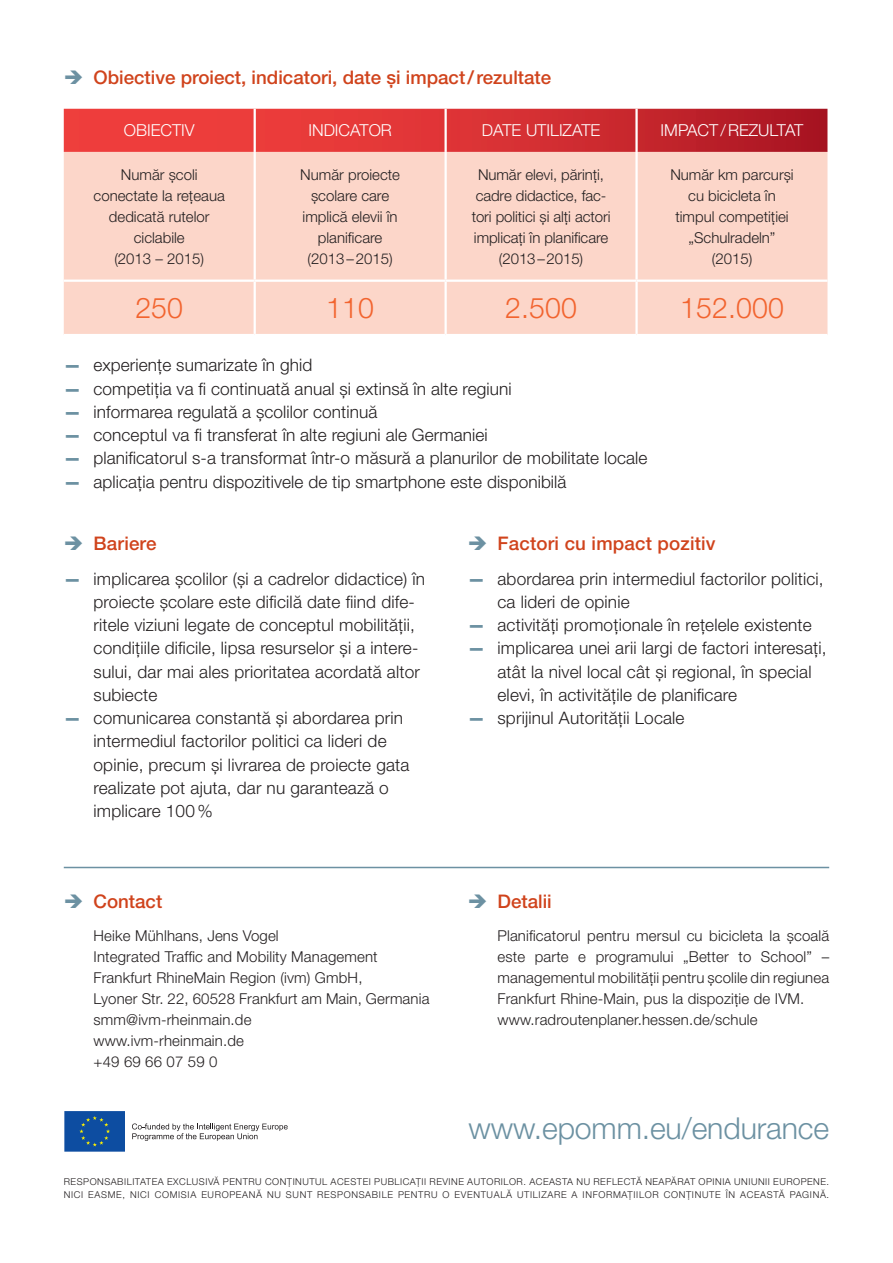
<style>
.page{position:relative;width:893px;height:1263px;background:#fff}
.page>*{position:absolute;margin:0;border:0;box-sizing:border-box;transform-origin:0 0}
.t1{font:300 30.3px "Helvetica Neue LT Pro";letter-spacing:-.005em;color:#6c91a2}
.t2{font:300 28.5px "Helvetica Neue LT Pro";letter-spacing:.005em;color:#f2642f}
.t3{font:500 18.75px "Helvetica Neue LT Pro";color:#d0431c}
.t4{font:300 17.25px/23.2px "Helvetica Neue LT Pro";letter-spacing:.01em;color:#231f20}
.t5{font:300 16.5px "Helvetica Neue LT Pro";color:#fff}
.t6{font:300 15px/21px "Helvetica Neue LT Pro";letter-spacing:.01em;color:#231f20;text-align:center}
.t7{font:300 9.45px "Helvetica Neue LT Pro";letter-spacing:.165em;color:#231f20}
.s1{font-weight:900;color:#6c91a2}
</style>
<div class="page">
<svg style="left:64px;top:1111px;width:61px;height:41px;background:#17549e"></svg>
<svg style="left:132px;top:1123px;width:156px;height:18px"></svg>
<hr style="left:64px;top:867px;width:765px;height:1px;background:#6c91a2">
<svg style="left:64px;top:109px;width:763px;height:43px;background:#d73033"></svg>
<div style="left:64px;top:152px;width:763px;height:182px;background:#fcd6c9"></div>
<hr style="left:254px;top:109px;width:2px;height:43px;background:#fff">
<hr style="left:444px;top:109px;width:3px;height:43px;background:#fff">
<hr style="left:635px;top:109px;width:3px;height:43px;background:#fff">
<hr style="left:254px;top:152px;width:2px;height:128px;background:#fff">
<hr style="left:444px;top:152px;width:3px;height:128px;background:#fff">
<hr style="left:635px;top:152px;width:3px;height:128px;background:#fff">
<hr style="left:64px;top:280px;width:191px;height:2px;background:#fff">
<hr style="left:255px;top:280px;width:191px;height:2px;background:#fff">
<hr style="left:254px;top:282px;width:2px;height:52px;background:#fff">
<hr style="left:446px;top:280px;width:191px;height:2px;background:#fff">
<hr style="left:444px;top:282px;width:3px;height:52px;background:#fff">
<hr style="left:637px;top:280px;width:190px;height:2px;background:#fff">
<hr style="left:635px;top:282px;width:3px;height:52px;background:#fff">
<p class="t3" style="left:94px;top:66px;width:459px">Obiective proiect, indicatori, date și impact/rezultate</p>
<p class="t5" style="left:124px;top:120px;width:72px">OBIECTIV</p>
<p class="t5" style="left:308px;top:120px;width:85px">INDICATOR</p>
<p class="t5" style="left:482px;top:120px;width:120px">DATE UTILIZATE</p>
<p class="t5" style="left:661px;top:120px;width:144px">IMPACT/REZULTAT</p>
<p class="t6" style="left:94px;top:163px;width:133px">Număr școli conectate la rețeaua dedicată rutelor ciclabile<br>(2013 – 2015)</p>
<p class="t6" style="left:300px;top:163px;width:101px">Număr proiecte școlare care implică elevii în planificare (2013–2015)</p>
<p class="t6" style="left:472px;top:163px;width:140px">Număr elevi, părinți, cadre didactice, fac&shy;tori politici și alți actori implicați în planificare (2013–2015)</p>
<p class="t6" style="left:670px;top:163px;width:125px">Număr km parcurși cu bicicleta în timpul competiției „Schulradeln” (2015)</p>
<h2 class="t2" style="left:135px;top:290px;width:49px">250</h2>
<h2 class="t2" style="left:326px;top:290px;width:49px">110</h2>
<h2 class="t2" style="left:505px;top:290px;width:73px">2.500</h2>
<h2 class="t2" style="left:680px;top:290px;width:105px">152.000</h2>
<p class="t4" style="left:64px;top:353px;width:250px"><span class="s1">—</span> experiențe sumarizate în ghid</p>
<p class="t4" style="left:64px;top:377px;width:449px"><span class="s1">—</span> competiția va fi continuată anual și extinsă în alte regiuni</p>
<p class="t4" style="left:64px;top:400px;width:315px"><span class="s1">—</span> informarea regulată a școlilor continuă</p>
<p class="t4" style="left:64px;top:423px;width:425px"><span class="s1">—</span> conceptul va fi transferat în alte regiuni ale Germaniei</p>
<p class="t4" style="left:64px;top:446px;width:585px"><span class="s1">—</span> planificatorul s-a transformat într-o măsură a planurilor de mobilitate locale</p>
<p class="t4" style="left:64px;top:470px;width:504px"><span class="s1">—</span> aplicația pentru dispozitivele de tip smartphone este disponibilă</p>
<p class="t3" style="left:94px;top:532px;width:64px">Bariere</p>
<p class="t4" style="left:94px;top:566px;width:333px;text-indent:-30px"><span class="s1">—</span> implicarea școlilor (și a cadrelor didactice) în proiecte școlare este dificilă date fiind dife&shy;ritele viziuni legate de conceptul mobilității, condițiile dificile, lipsa resurselor și a intere&shy;sului, dar mai ales prioritatea acordată altor subiecte</p>
<p class="t4" style="left:94px;top:706px;width:317px;text-indent:-30px"><span class="s1">—</span> comunicarea constantă și abordarea prin intermediul factorilor politici ca lideri de opinie, precum și livrarea de proiecte gata realizate pot ajuta, dar nu garantează o implicare 100%</p>
<p class="t3" style="left:94px;top:890px;width:70px">Contact</p>
<p class="t6" style="left:94px;top:925px;width:337px;text-align:left">Heike Mühlhans, Jens Vogel<br>Integrated Traffic and Mobility Management<br>Frankfurt RhineMain Region (ivm) GmbH,<br>Lyoner Str. 22, 60528 Frankfurt am Main, Germania smm@ivm-rheinmain.de<br>www.ivm-rheinmain.de<br>+49 69 66 07 59 0</p>
<p class="t3" style="left:497px;top:532px;width:220px">Factori cu impact pozitiv</p>
<p class="t4" style="left:497px;top:566px;width:328px;text-indent:-30px"><span class="s1">—</span> abordarea prin intermediul factorilor politici, ca lideri de opinie</p>
<p class="t4" style="left:468px;top:613px;width:346px"><span class="s1">—</span> activități promoționale în rețelele existente</p>
<p class="t4" style="left:497px;top:636px;width:331px;text-indent:-30px"><span class="s1">—</span> implicarea unei arii largi de factori interesați, atât la nivel local cât și regional, în special elevi, în activitățile de planificare</p>
<p class="t4" style="left:468px;top:706px;width:218px"><span class="s1">—</span> sprijinul Autorității Locale</p>
<p class="t3" style="left:497px;top:890px;width:56px">Detalii</p>
<p class="t6" style="left:497px;top:925px;width:333px;text-align:left">Planificatorul pentru mersul cu bicicleta la școală este parte e programului „Better to School” – managementul mobilității pentru școlile din regiunea Frankfurt Rhine-Main, pus la dispoziție de IVM. www.radroutenplaner.hessen.de/schule</p>
<h1 class="t1" style="left:469px;top:1110px;width:362px">www.epomm.eu/endurance</h1>
<p class="t7" style="left:64px;top:1175px;width:14px">Responsabi</p>
<p class="t7" style="left:127px;top:1175px;width:12px">l itatea</p>
<p class="t7" style="left:167px;top:1175px;width:32px">exclusiv</p>
<p class="t7" style="left:214px;top:1175px;width:17px">ă pentru</p>
<p class="t7" style="left:265px;top:1175px;width:8px">con</p>
<p class="t7" style="left:287px;top:1175px;width:13px">ț inutu</p>
<p class="t7" style="left:322px;top:1175px;width:16px">l acestei</p>
<p class="t7" style="left:374px;top:1175px;width:8px">pub</p>
<p class="t7" style="left:394px;top:1175px;width:42px">licații revine</p>
<p class="t7" style="left:467px;top:1175px;width:7px">autori</p>
<p class="t7" style="left:503px;top:1175px;width:40px">lor . Aceasta</p>
<p class="t7" style="left:576px;top:1175px;width:24px">nu ref</p>
<p class="t7" style="left:612px;top:1175px;width:13px">l ect</p>
<p class="t7" style="left:636px;top:1175px;width:17px">ă neap</p>
<p class="t7" style="left:671px;top:1175px;width:14px">ărat</p>
<p class="t7" style="left:699px;top:1175px;width:7px">opinia</p>
<p class="t7" style="left:734px;top:1175px;width:13px">Uniunii</p>
<p class="t7" style="left:773px;top:1175px;width:14px">Europene</p>
<p class="t7" style="left:827px;top:1175px;width:4px">.</p>
<p class="t7" style="left:64px;top:1189px;width:12px">Nici</p>
<p class="t7" style="left:88px;top:1189px;width:48px">EASME, nici</p>
<p class="t7" style="left:155px;top:1189px;width:14px">Comisia</p>
<p class="t7" style="left:201px;top:1189px;width:14px">European</p>
<p class="t7" style="left:256px;top:1189px;width:19px">ă nu</p>
<p class="t7" style="left:286px;top:1189px;width:8px">sunt</p>
<p class="t7" style="left:317px;top:1189px;width:8px">responsabi</p>
<p class="t7" style="left:382px;top:1189px;width:24px">lepentru</p>
<p class="t7" style="left:443px;top:1189px;width:20px">o eventua</p>
<p class="t7" style="left:500px;top:1189px;width:55px">lă uti lizare</p>
<p class="t7" style="left:572px;top:1189px;width:19px">a informa</p>
<p class="t7" style="left:628px;top:1189px;width:25px">țiilor</p>
<p class="t7" style="left:664px;top:1189px;width:8px">con</p>
<p class="t7" style="left:686px;top:1189px;width:13px">ț inute</p>
<p class="t7" style="left:726px;top:1189px;width:22px">în aceast</p>
<p class="t7" style="left:779px;top:1189px;width:18px">ă pagin</p>
<p class="t7" style="left:820px;top:1189px;width:11px">ă.</p>
</div>
